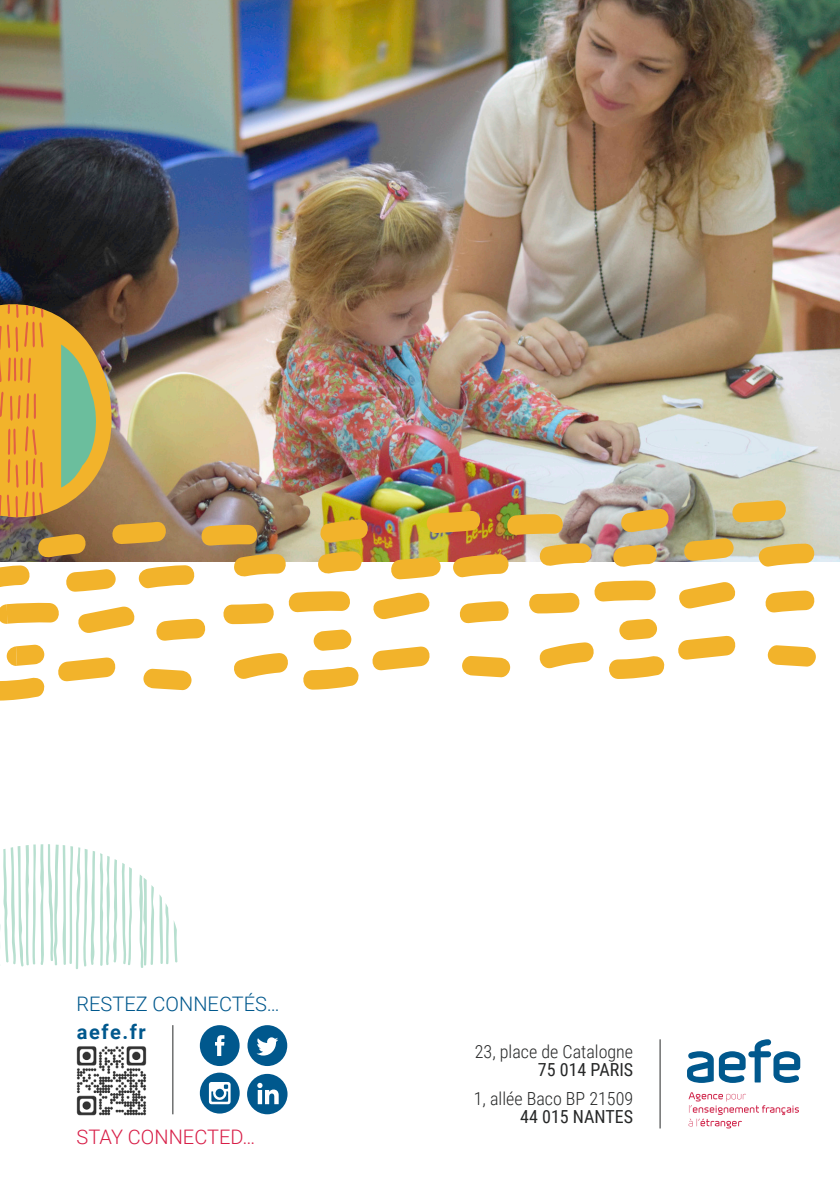
<style>
.page{position:relative;width:840px;height:1191px;background:#fff}
.page>*{position:absolute;margin:0;border:0;box-sizing:border-box;transform-origin:0 0}
.t1{font:300 20px "Roboto";color:#00588d}
.t2{font:300 20px "Roboto";color:#d81f48}
.t3{font:700 20px "Roboto";letter-spacing:.08em;color:#00588d}
.t4{font:300 18px "Roboto Condensed";color:#262727}
.t5{font:18px "Roboto Condensed";color:#262727}
</style>
<div class="page">
<img style="left:0;top:0;width:839px;height:561px">
<svg style="left:7px;top:644px;width:37px;height:22px"></svg>
<svg style="left:0;top:602px;width:59px;height:22px"></svg>
<svg style="left:0;top:565px;width:30px;height:22px"></svg>
<svg style="left:0;top:677px;width:45px;height:23px"></svg>
<svg style="left:58px;top:657px;width:58px;height:25px"></svg>
<svg style="left:78px;top:606px;width:57px;height:27px"></svg>
<svg style="left:66px;top:569px;width:50px;height:23px"></svg>
<img style="left:0;top:303px;width:169px;height:255px">
<svg style="left:139px;top:565px;width:56px;height:24px"></svg>
<svg style="left:156px;top:618px;width:50px;height:23px"></svg>
<svg style="left:143px;top:668px;width:48px;height:22px"></svg>
<svg style="left:234px;top:653px;width:54px;height:26px"></svg>
<svg style="left:223px;top:603px;width:51px;height:21px"></svg>
<svg style="left:233px;top:554px;width:56px;height:23px"></svg>
<svg style="left:313px;top:629px;width:38px;height:22px"></svg>
<svg style="left:288px;top:591px;width:62px;height:22px"></svg>
<svg style="left:317px;top:551px;width:48px;height:23px"></svg>
<svg style="left:372px;top:646px;width:58px;height:25px"></svg>
<svg style="left:373px;top:592px;width:57px;height:28px"></svg>
<svg style="left:387px;top:556px;width:53px;height:24px"></svg>
<svg style="left:198px;top:524px;width:62px;height:22px"></svg>
<svg style="left:319px;top:518px;width:52px;height:25px"></svg>
<svg style="left:423px;top:510px;width:60px;height:23px"></svg>
<svg style="left:452px;top:554px;width:59px;height:24px"></svg>
<svg style="left:459px;top:601px;width:50px;height:23px"></svg>
<svg style="left:303px;top:666px;width:56px;height:24px"></svg>
<svg style="left:462px;top:656px;width:48px;height:21px"></svg>
<svg style="left:539px;top:642px;width:55px;height:27px"></svg>
<svg style="left:529px;top:592px;width:51px;height:21px"></svg>
<svg style="left:538px;top:543px;width:56px;height:23px"></svg>
<svg style="left:619px;top:618px;width:38px;height:22px"></svg>
<svg style="left:594px;top:580px;width:62px;height:22px"></svg>
<svg style="left:612px;top:544px;width:48px;height:23px"></svg>
<svg style="left:678px;top:635px;width:58px;height:25px"></svg>
<svg style="left:679px;top:582px;width:57px;height:27px"></svg>
<svg style="left:680px;top:537px;width:53px;height:24px"></svg>
<svg style="left:503px;top:514px;width:63px;height:22px"></svg>
<svg style="left:619px;top:508px;width:52px;height:25px"></svg>
<svg style="left:728px;top:499px;width:60px;height:24px"></svg>
<svg style="left:758px;top:543px;width:59px;height:24px"></svg>
<svg style="left:765px;top:590px;width:50px;height:23px"></svg>
<svg style="left:609px;top:656px;width:56px;height:23px"></svg>
<svg style="left:767px;top:645px;width:48px;height:22px"></svg>
<svg style="left:0;top:844px;width:177px;height:125px"></svg>
<svg style="left:687px;top:1039px;width:112px;height:44px"></svg>
<svg style="left:688px;top:1092px;width:110px;height:36px"></svg>
<hr style="left:659px;top:1039px;width:1px;height:89px;background:#262727">
<img style="left:76px;top:1046px;width:71px;height:70px">
<svg style="left:200px;top:1025px;width:39px;height:41px"></svg>
<svg style="left:247px;top:1025px;width:40px;height:41px"></svg>
<svg style="left:200px;top:1072px;width:39px;height:41px"></svg>
<hr style="left:172px;top:1025px;width:1px;height:89px;background:#262727">
<svg style="left:247px;top:1073px;width:40px;height:41px"></svg>
<p class="t1" style="left:76px;top:992px;width:205px">RESTEZ CONNECTÉS…</p>
<p class="t3" style="left:77px;top:1020px;width:71px">aefe.fr</p>
<p class="t2" style="left:76px;top:1125px;width:180px">STAY CONNECTED…</p>
<p class="t4" style="left:474px;top:1041px;width:160px">23, place de Catalogne</p>
<p class="t5" style="left:537px;top:1059px;width:97px">75 014 PARIS</p>
<p class="t4" style="left:473px;top:1088px;width:161px">1, allée Baco BP 21509</p>
<p class="t5" style="left:520px;top:1106px;width:114px">44 015 NANTES</p>
</div>
